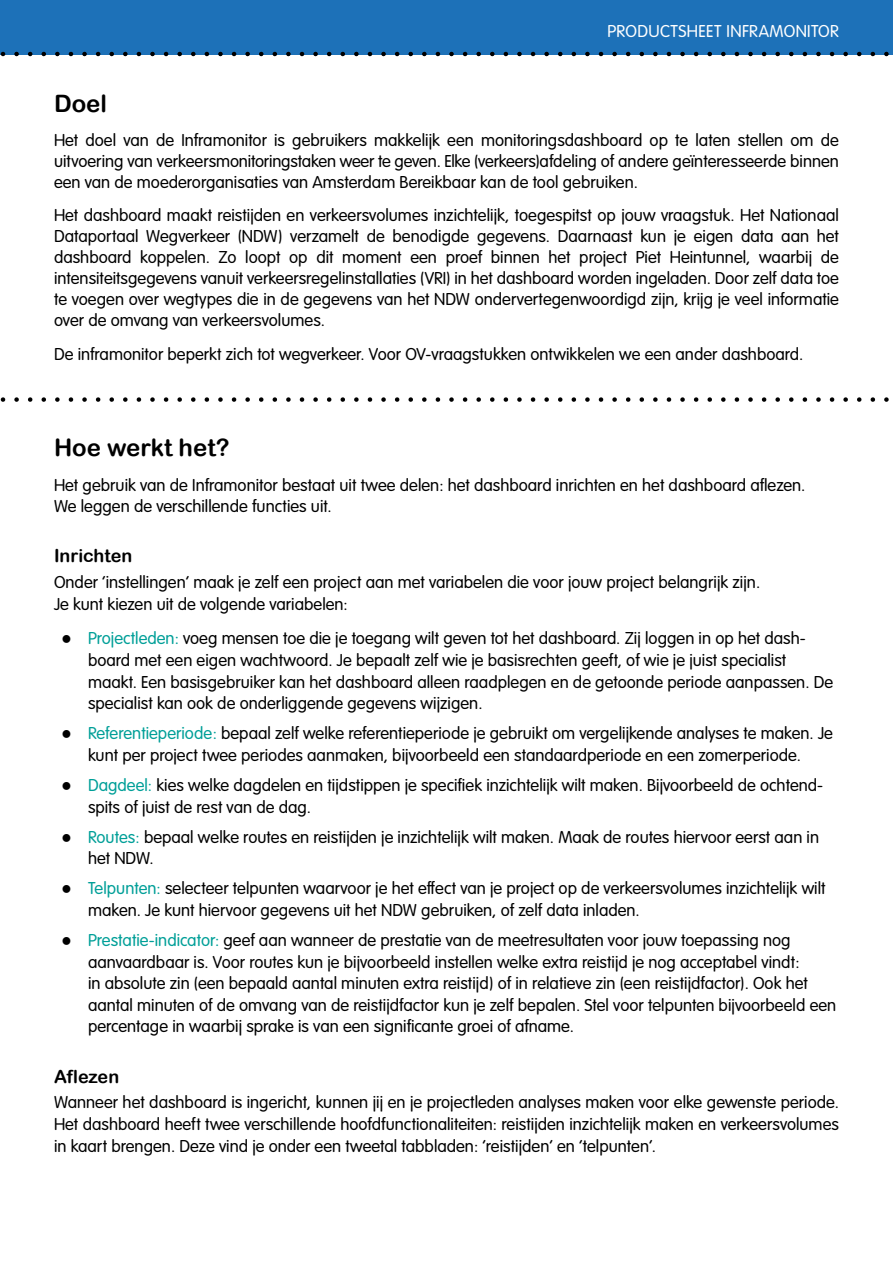
<style>
.page{position:relative;width:893px;height:1263px;background:#fff}
.page>*{position:absolute;margin:0;border:0;box-sizing:border-box;transform-origin:0 0}
.Kop{font:24px "Arial Rounded MT Bold";color:#000}
.BODYTEKST_12{font:300 18px/21.6px "VAG Rundschrift D";color:#000}
.opsomming_blauwe_dot{font:300 18px "VAG Rundschrift D";letter-spacing:.02em;color:#fff}
.Kop-2{font:18px "Arial Rounded MT Bold";color:#000}
.s1{font-family:"Calibri";font-weight:400}
.s2{color:#009f98}
</style>
<div class="page">
<div style="left:0;top:0;width:893px;height:55px;background:#1d71b8"></div>
<svg style="left:0;top:52px;width:889px;height:4px"></svg>
<svg style="left:0;top:397px;width:889px;height:5px"></svg>
<p class="opsomming_blauwe_dot" style="left:607px;top:21px;width:233px">PRODUCTSHEET INFRAMONITOR</p>
<p class="Kop" style="left:54px;top:89px;width:55px">Doel</p>
<p class="BODYTEKST_12" style="left:54px;top:130px;width:786px;line-height:21px;text-align:justify">Het doel van de Inframonitor is gebruikers makkelijk een monitoringsdashboard op te laten stellen om de uitvoering van verkeersmonitoringstaken weer te geven. Elke (verkeers)afdeling of andere geïnteresseerde binnen een van de moederorganisaties van Amsterdam Bereikbaar kan de tool gebruiken.</p>
<p class="BODYTEKST_12" style="left:54px;top:205px;width:787px;line-height:21px;text-align:justify">Het dashboard maakt reistijden en verkeersvolumes inzichtelijk, toegespitst op jouw vraagstuk. Het Nationaal Dataportaal Wegverkeer (NDW) verzamelt de benodigde gegevens. Daarnaast kun je eigen data aan het dashboard koppelen. Zo loopt op dit moment een proef binnen het project Piet Heintunnel, waarbij de intensiteitsgegevens vanuit verkeersregelinstallaties (VRI) in het dashboard worden ingeladen. Door zelf data toe te voegen over wegtypes die in de gegevens van het NDW ondervertegenwoordigd zijn, krijg je veel informatie over de omvang van verkeersvolumes.</p>
<p class="BODYTEKST_12" style="left:54px;top:344px;width:751px">De inframonitor beperkt zich tot wegverkeer. Voor OV-vraagstukken ontwikkelen we een ander dashboard.</p>
<p class="Kop" style="left:54px;top:434px;width:177px">Hoe werkt het?</p>
<p class="BODYTEKST_12" style="left:54px;top:474px;width:753px">Het gebruik van de Inframonitor bestaat uit twee delen: het dashboard inrichten en het dashboard aflezen.</p>
<p class="BODYTEKST_12" style="left:54px;top:496px;width:279px">We leggen de verschillende functies uit.</p>
<p class="Kop-2" style="left:54px;top:545px;width:80px">Inrichten</p>
<p class="BODYTEKST_12" style="left:54px;top:572px;width:708px">Onder ‘instellingen’ maak je zelf een project aan met variabelen die voor jouw project belangrijk zijn.</p>
<p class="BODYTEKST_12" style="left:54px;top:594px;width:295px">Je kunt kiezen uit de volgende variabelen:</p>
<p class="BODYTEKST_12" style="left:88px;top:628px;width:747px;text-indent:-27px"><span class="s1">●</span> <span class="s2">Projectleden:</span> voeg mensen toe die je toegang wilt geven tot het dashboard. Zij loggen in op het dash&shy;board met een eigen wachtwoord. Je bepaalt zelf wie je basisrechten geeft, of wie je juist specialist maakt. Een basisgebruiker kan het dashboard alleen raadplegen en de getoonde periode aanpassen. De specialist kan ook de onderliggende gegevens wijzigen.</p>
<p class="BODYTEKST_12" style="left:61px;top:723px;width:773px;text-align:center"><span class="s1">●</span> <span class="s2">Referentieperiode:</span> bepaal zelf welke referentieperiode je gebruikt om vergelijkende analyses te maken. Je kunt per project twee periodes aanmaken, bijvoorbeeld een standaardperiode en een zomerperiode.</p>
<p class="BODYTEKST_12" style="left:88px;top:775px;width:737px;text-indent:-27px"><span class="s1">●</span> <span class="s2">Dagdeel:</span> kies welke dagdelen en tijdstippen je specifiek inzichtelijk wilt maken. Bijvoorbeeld de ochtend&shy;spits of juist de rest van de dag.</p>
<p class="BODYTEKST_12" style="left:88px;top:826px;width:733px;text-indent:-27px"><span class="s1">●</span> <span class="s2">Routes:</span> bepaal welke routes en reistijden je inzichtelijk wilt maken. Maak de routes hiervoor eerst aan in het NDW.</p>
<p class="BODYTEKST_12" style="left:88px;top:878px;width:739px;text-indent:-27px"><span class="s1">●</span> <span class="s2">Telpunten:</span> selecteer telpunten waarvoor je het effect van je project op de verkeersvolumes inzichtelijk wilt maken. Je kunt hiervoor gegevens uit het NDW gebruiken, of zelf data inladen.</p>
<p class="BODYTEKST_12" style="left:88px;top:930px;width:750px;text-indent:-27px"><span class="s1">●</span> <span class="s2">Prestatie-indicator:</span> geef aan wanneer de prestatie van de meetresultaten voor jouw toepassing nog aanvaardbaar is. Voor routes kun je bijvoorbeeld instellen welke extra reistijd je nog acceptabel vindt:<br>in absolute zin (een bepaald aantal minuten extra reistijd) of in relatieve zin (een reistijdfactor). Ook het aantal minuten of de omvang van de reistijdfactor kun je zelf bepalen. Stel voor telpunten bijvoorbeeld een percentage in waarbij sprake is van een significante groei of afname.</p>
<p class="Kop-2" style="left:54px;top:1065px;width:67px">Aflezen</p>
<p class="BODYTEKST_12" style="left:54px;top:1092px;width:786px;text-align:justify">Wanneer het dashboard is ingericht, kunnen jij en je projectleden analyses maken voor elke gewenste periode.<br>Het dashboard heeft twee verschillende hoofdfunctionaliteiten: reistijden inzichtelijk maken en verkeersvolumes in kaart brengen. Deze vind je onder een tweetal tabbladen: ‘reistijden’ en ‘telpunten’.</p>
</div>
